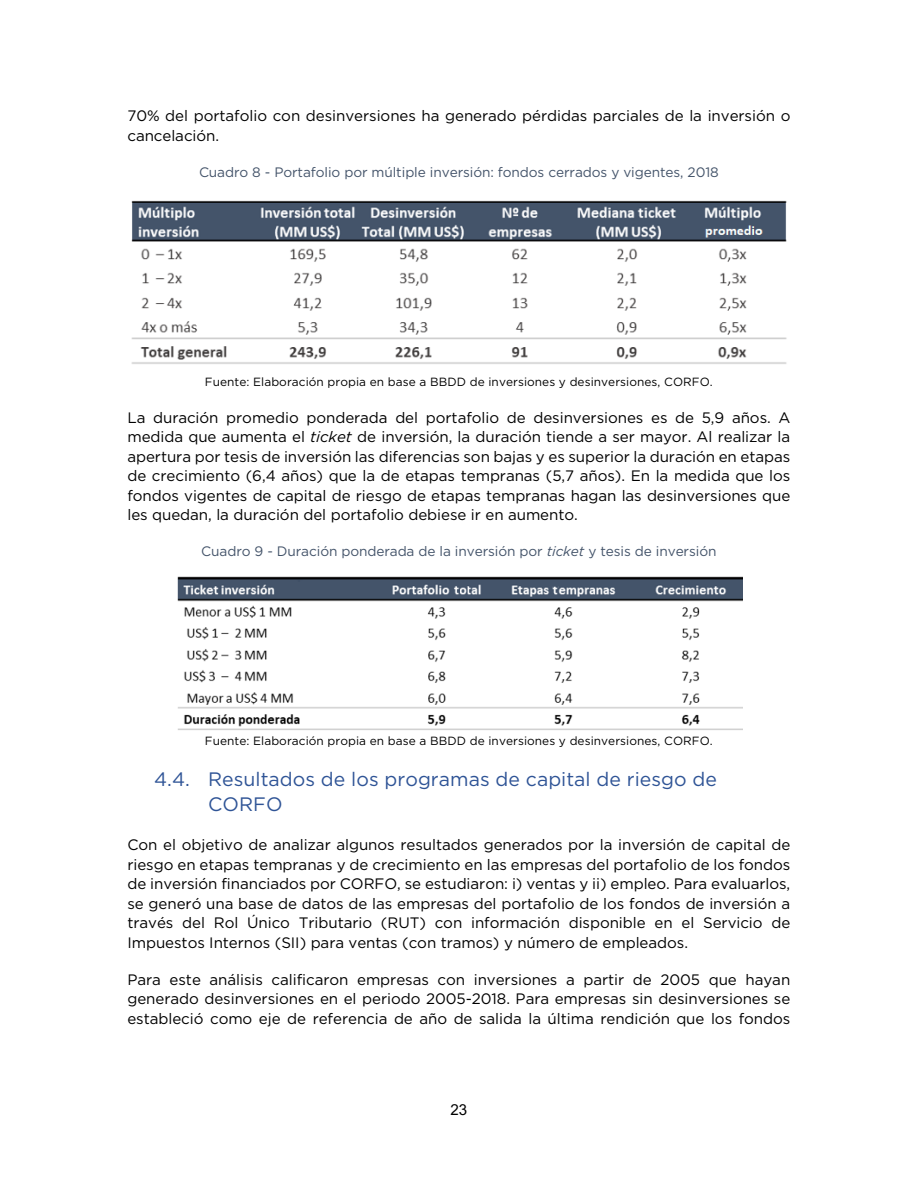
<style>
.page{position:relative;width:918px;height:1188px;background:#fff}
.page>*{position:absolute;margin:0;border:0;box-sizing:border-box;transform-origin:0 0}
.t1{font:19.5px/25.2px "Gotham";color:#2f5496}
.t2{font:15.15px/19.5px "Gotham";letter-spacing:-.005em;color:#000;text-align:justify}
.t3{font:15.15px "Arial";color:#000}
.t4{font:13.65px "Gotham";letter-spacing:-.01em;color:#44546a}
.t5{font:11.85px "Gotham";letter-spacing:.005em;color:#000}
.s1{font-style:italic}
</style>
<div class="page">
<img style="left:131px;top:200px;width:656px;height:164px">
<img style="left:177px;top:576px;width:566px;height:154px">
<p class="t2" style="left:127px;top:107px;width:665px">70% del portafolio con desinversiones ha generado pérdidas parciales de la inversión o cancelación.</p>
<p class="t4" style="left:199px;top:166px;width:521px">Cuadro 8 - Portafolio por múltiple inversión: fondos cerrados y vigentes, 2018</p>
<p class="t5" style="left:205px;top:377px;width:510px">Fuente: Elaboración propia en base a BBDD de inversiones y desinversiones, CORFO.</p>
<p class="t2" style="left:127px;top:409px;width:665px">La duración promedio ponderada del portafolio de desinversiones es de 5,9 años. A medida que aumenta el <span class="s1">ticket</span> de inversión, la duración tiende a ser mayor. Al realizar la apertura por tesis de inversión las diferencias son bajas y es superior la duración en etapas de crecimiento (6,4 años) que la de etapas tempranas (5,7 años). En la medida que los fondos vigentes de capital de riesgo de etapas tempranas hagan las desinversiones que les quedan, la duración del portafolio debiese ir en aumento.</p>
<p class="t4" style="left:201px;top:545px;width:517px">Cuadro 9 - Duración ponderada de la inversión por <span class="s1">ticket</span> y tesis de inversión</p>
<p class="t5" style="left:205px;top:736px;width:510px">Fuente: Elaboración propia en base a BBDD de inversiones y desinversiones, CORFO.</p>
<p class="t1" style="left:208px;top:768px;width:510px;text-indent:-54px">4.4. Resultados de los programas de capital de riesgo de<br>CORFO</p>
<p class="t2" style="left:127px;top:836px;width:664px">Con el objetivo de analizar algunos resultados generados por la inversión de capital de riesgo en etapas tempranas y de crecimiento en las empresas del portafolio de los fondos de inversión financiados por CORFO, se estudiaron: i) ventas y ii) empleo. Para evaluarlos, se generó una base de datos de las empresas del portafolio de los fondos de inversión a través del Rol Único Tributario (RUT) con información disponible en el Servicio de Impuestos Internos (SII) para ventas (con tramos) y número de empleados.</p>
<p class="t2" style="left:127px;top:971px;width:664px">Para este análisis calificaron empresas con inversiones a partir de 2005 que hayan generado desinversiones en el periodo 2005-2018. Para empresas sin desinversiones se estableció como eje de referencia de año de salida la última rendición que los fondos</p>
<p class="t3" style="left:451px;top:1101px;width:18px">23</p>
</div>
